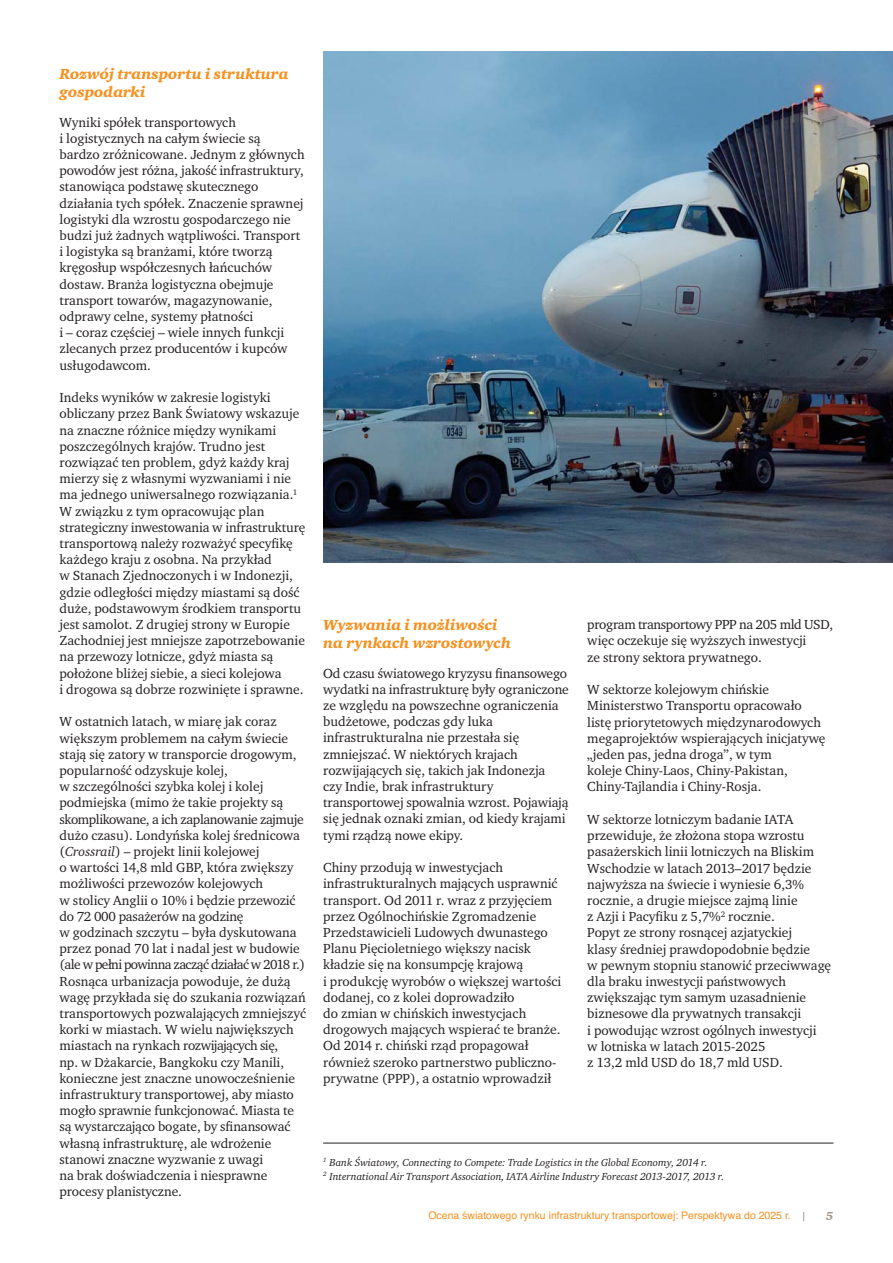
<style>
.page{position:relative;width:893px;height:1263px;background:#fff}
.page>*{position:absolute;margin:0;border:0;box-sizing:border-box;transform-origin:0 0}
.t1{font:italic 900 15px/18px "ITC Charter Com";color:#f7901e}
.t2{font:13.5px/16.2px "ITC Charter Com";color:#231f20}
.t3{font:italic 900 12px "ITC Charter Com";color:#a89b91}
.t4{font:italic 10.5px/14.1px "ITC Charter Com";color:#231f20}
.t5{font:10.5px "Helvetica";color:#f7901e}
.s1{font-style:italic}
</style>
<div class="page">
<img style="left:323px;top:51px;width:570px;height:511px">
<hr style="left:323px;top:1143px;width:510px;height:1px;background:#231f20">
<p class="t1" style="left:60px;top:66px;width:230px">Rozwój transportu i struktura gospodarki</p>
<p class="t2" style="left:60px;top:115px;width:247px">Wyniki spółek transportowych<br>i logistycznych na całym świecie są<br>bardzo zróżnicowane. Jednym z głównych powodów jest różna, jakość infrastruktury, stanowiąca podstawę skutecznego działania tych spółek. Znaczenie sprawnej logistyki dla wzrostu gospodarczego nie budzi już żadnych wątpliwości. Transport i logistyka są branżami, które tworzą kręgosłup współczesnych łańcuchów dostaw. Branża logistyczna obejmuje transport towarów, magazynowanie, odprawy celne, systemy płatności<br>i – coraz częściej – wiele innych funkcji zlecanych przez producentów i kupców usługodawcom.</p>
<p class="t2" style="left:60px;top:391px;width:247px">Indeks wyników w zakresie logistyki obliczany przez Bank Światowy wskazuje na znaczne różnice między wynikami poszczególnych krajów. Trudno jest rozwiązać ten problem, gdyż każdy kraj mierzy się z własnymi wyzwaniami i nie ma jednego uniwersalnego rozwiązania.<sup>1<br></sup>W związku z tym opracowując plan strategiczny inwestowania w infrastrukturę transportową należy rozważyć specyfikę każdego kraju z osobna. Na przykład<br>w Stanach Zjednoczonych i w Indonezji, gdzie odległości między miastami są dość duże, podstawowym środkiem transportu jest samolot. Z drugiej strony w Europie Zachodniej jest mniejsze zapotrzebowanie na przewozy lotnicze, gdyż miasta są położone bliżej siebie, a sieci kolejowa<br>i drogowa są dobrze rozwinięte i sprawne.</p>
<p class="t2" style="left:60px;top:715px;width:248px">W ostatnich latach, w miarę jak coraz większym problemem na całym świecie stają się zatory w transporcie drogowym, popularność odzyskuje kolej,<br>w szczególności szybka kolej i kolej podmiejska (mimo że takie projekty są skomplikowane, a ich zaplanowanie zajmuje dużo czasu). Londyńska kolej średnicowa (<span class="s1">Crossrail</span>) – projekt linii kolejowej<br>o wartości 14,8 mld GBP, która zwiększy możliwości przewozów kolejowych<br>w stolicy Anglii o 10% i będzie przewozić do 72 000 pasażerów na godzinę<br>w godzinach szczytu – była dyskutowana przez ponad 70 lat i nadal jest w budowie (ale w pełni powinna zacząć działać w 2018 r.)<br>Rosnąca urbanizacja powoduje, że dużą wagę przykłada się do szukania rozwiązań transportowych pozwalających zmniejszyć korki w miastach. W wielu największych miastach na rynkach rozwijających się,<br>np. w Dżakarcie, Bangkoku czy Manili, konieczne jest znaczne unowocześnienie infrastruktury transportowej, aby miasto mogło sprawnie funkcjonować. Miasta te są wystarczająco bogate, by sfinansować własną infrastrukturę, ale wdrożenie stanowi znaczne wyzwanie z uwagi<br>na brak doświadczenia i niesprawne procesy planistyczne.</p>
<p class="t1" style="left:323px;top:617px;width:189px">Wyzwania i możliwości na rynkach wzrostowych</p>
<p class="t2" style="left:323px;top:666px;width:247px">Od czasu światowego kryzysu finansowego wydatki na infrastrukturę były ograniczone ze względu na powszechne ograniczenia budżetowe, podczas gdy luka infrastrukturalna nie przestała się zmniejszać. W niektórych krajach rozwijających się, takich jak Indonezja<br>czy Indie, brak infrastruktury transportowej spowalnia wzrost. Pojawiają się jednak oznaki zmian, od kiedy krajami tymi rządzą nowe ekipy.</p>
<p class="t2" style="left:323px;top:861px;width:240px">Chiny przodują w inwestycjach infrastrukturalnych mających usprawnić transport. Od 2011 r. wraz z przyjęciem przez Ogólnochińskie Zgromadzenie Przedstawicieli Ludowych dwunastego Planu Pięcioletniego większy nacisk kładzie się na konsumpcję krajową<br>i produkcję wyrobów o większej wartości dodanej, co z kolei doprowadziło<br>do zmian w chińskich inwestycjach drogowych mających wspierać te branże.<br>Od 2014 r. chiński rząd propagował również szeroko partnerstwo publiczno&shy;prywatne (PPP), a ostatnio wprowadził</p>
<p class="t2" style="left:587px;top:617px;width:247px">program transportowy PPP na 205 mld USD, więc oczekuje się wyższych inwestycji<br>ze strony sektora prywatnego.</p>
<p class="t2" style="left:587px;top:682px;width:240px">W sektorze kolejowym chińskie Ministerstwo Transportu opracowało listę priorytetowych międzynarodowych megaprojektów wspierających inicjatywę „jeden pas, jedna droga”, w tym<br>koleje Chiny-Laos, Chiny-Pakistan, Chiny-Tajlandia i Chiny-Rosja.</p>
<p class="t2" style="left:587px;top:812px;width:245px">W sektorze lotniczym badanie IATA przewiduje, że złożona stopa wzrostu pasażerskich linii lotniczych na Bliskim Wschodzie w latach 2013–2017 będzie najwyższa na świecie i wyniesie 6,3% rocznie, a drugie miejsce zajmą linie<br>z Azji i Pacyfiku z 5,7%<sup>2</sup> rocznie.<br>Popyt ze strony rosnącej azjatyckiej<br>klasy średniej prawdopodobnie będzie<br>w pewnym stopniu stanowić przeciwwagę dla braku inwestycji państwowych zwiększając tym samym uzasadnienie biznesowe dla prywatnych transakcji<br>i powodując wzrost ogólnych inwestycji<br>w lotniska w latach 2015-2025<br>z 13,2 mld USD do 18,7 mld USD.</p>
<p class="t4" style="left:323px;top:1156px;width:403px"><sup>1</sup> Bank Światowy, Connecting to Compete: Trade Logistics in the Global Economy, 2014 r.<br><sup>2</sup> International Air Transport Association, IATA Airline Industry Forecast 2013-2017, 2013 r.</p>
<p class="t5" style="left:428px;top:1211px;width:364px">Ocena światowego rynku infrastruktury transportowej: Perspektywa do 2025 r.</p>
<p class="t3" style="left:826px;top:1211px;width:9px">5</p>
</div>
